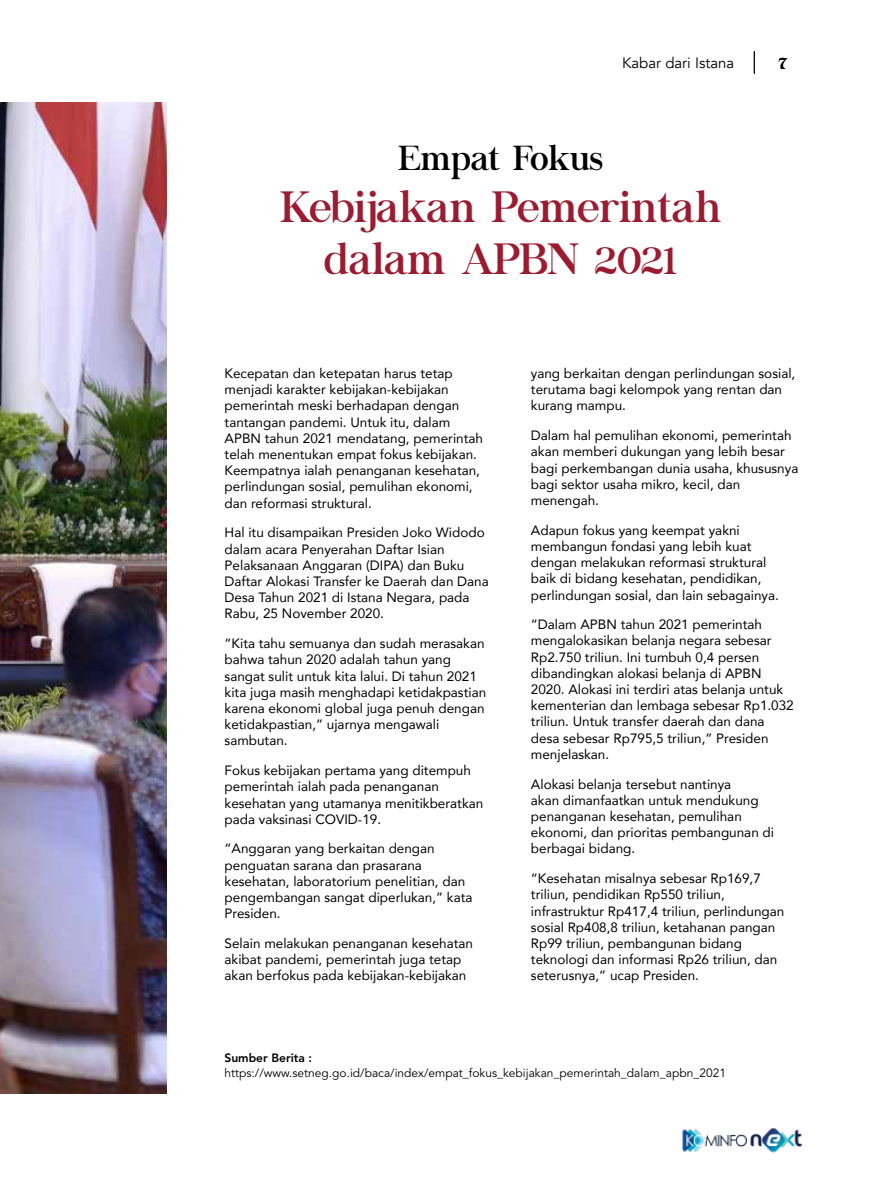
<style>
.page{position:relative;width:893px;height:1191px;background:#fff}
.page>*{position:absolute;margin:0;border:0;box-sizing:border-box;transform-origin:0 0}
.t1{font:43.5px/52.2px "Chapaza";color:#9b1c30;text-align:center}
.t2{font:34.5px "Chapaza";color:#000}
.t3{font:18px "Chapaza";color:#000}
.t4{font:15px "Avenir";color:#000101}
.t5{font:13.5px/16.2px "Avenir";color:#000101}
.t6{font:12px "Avenir LT Std";color:#000101}
.t7{font:800 12px "Avenir LT Std";color:#000101}
</style>
<div class="page">
<img style="left:682px;top:1128px;width:120px;height:25px">
<svg style="left:754px;top:51px;width:1px;height:23px"></svg>
<img style="left:0;top:102px;width:166px;height:991px">
<p class="t4" style="left:622px;top:54px;width:114px">Kabar dari Istana</p>
<h3 class="t3" style="left:778px;top:52px;width:11px">7</h3>
<h2 class="t2" style="left:398px;top:137px;width:206px">Empat Fokus</h2>
<h1 class="t1" style="left:280px;top:181px;width:443px">Kebijakan Pemerintah dalam APBN 2021</h1>
<p class="t5" style="left:225px;top:365px;width:260px">Kecepatan dan ketepatan harus tetap menjadi karakter kebijakan-kebijakan pemerintah meski berhadapan dengan tantangan pandemi. Untuk itu, dalam APBN tahun 2021 mendatang, pemerintah telah menentukan empat fokus kebijakan.<br>Keempatnya ialah penanganan kesehatan, perlindungan sosial, pemulihan ekonomi, dan reformasi struktural.</p>
<p class="t5" style="left:225px;top:524px;width:266px">Hal itu disampaikan Presiden Joko Widodo dalam acara Penyerahan Daftar Isian Pelaksanaan Anggaran (DIPA) dan Buku Daftar Alokasi Transfer ke Daerah dan Dana Desa Tahun 2021 di Istana Negara, pada Rabu, 25 November 2020.</p>
<p class="t5" style="left:225px;top:635px;width:263px">“Kita tahu semuanya dan sudah merasakan bahwa tahun 2020 adalah tahun yang sangat sulit untuk kita lalui. Di tahun 2021 kita juga masih menghadapi ketidakpastian karena ekonomi global juga penuh dengan ketidakpastian,” ujarnya mengawali sambutan.</p>
<p class="t5" style="left:225px;top:762px;width:260px">Fokus kebijakan pertama yang ditempuh pemerintah ialah pada penanganan kesehatan yang utamanya menitikberatkan pada vaksinasi COVID-19.</p>
<p class="t5" style="left:225px;top:840px;width:249px">“Anggaran yang berkaitan dengan penguatan sarana dan prasarana kesehatan, laboratorium penelitian, dan pengembangan sangat diperlukan,” kata<br>Presiden.</p>
<p class="t5" style="left:225px;top:934px;width:250px">Selain melakukan penanganan kesehatan akibat pandemi, pemerintah juga tetap akan berfokus pada kebijakan-kebijakan</p>
<p class="t5" style="left:531px;top:365px;width:266px">yang berkaitan dengan perlindungan sosial, terutama bagi kelompok yang rentan dan kurang mampu.</p>
<p class="t5" style="left:531px;top:427px;width:269px">Dalam hal pemulihan ekonomi, pemerintah akan memberi dukungan yang lebih besar bagi perkembangan dunia usaha, khususnya bagi sektor usaha mikro, kecil, dan menengah.</p>
<p class="t5" style="left:531px;top:521px;width:249px">Adapun fokus yang keempat yakni membangun fondasi yang lebih kuat dengan melakukan reformasi struktural baik di bidang kesehatan, pendidikan, perlindungan sosial, dan lain sebagainya.</p>
<p class="t5" style="left:531px;top:616px;width:264px">“Dalam APBN tahun 2021 pemerintah mengalokasikan belanja negara sebesar Rp2.750 triliun. Ini tumbuh 0,4 persen dibandingkan alokasi belanja di APBN 2020. Alokasi ini terdiri atas belanja untuk kementerian dan lembaga sebesar Rp1.032 triliun. Untuk transfer daerah dan dana desa sebesar Rp795,5 triliun,” Presiden menjelaskan.</p>
<p class="t5" style="left:531px;top:775px;width:245px">Alokasi belanja tersebut nantinya<br>akan dimanfaatkan untuk mendukung penanganan kesehatan, pemulihan ekonomi, dan prioritas pembangunan di berbagai bidang.</p>
<p class="t5" style="left:531px;top:870px;width:255px">“Kesehatan misalnya sebesar Rp169,7 triliun, pendidikan Rp550 triliun, infrastruktur Rp417,4 triliun, perlindungan sosial Rp408,8 triliun, ketahanan pangan Rp99 triliun, pembangunan bidang teknologi dan informasi Rp26 triliun, dan seterusnya,” ucap Presiden.</p>
<p class="t7" style="left:224px;top:1051px;width:89px">Sumber Berita :</p>
<p class="t6" style="left:224px;top:1065px;width:503px">https://www.setneg.go.id/baca/index/empat_fokus_kebijakan_pemerintah_dalam_apbn_2021</p>
</div>
